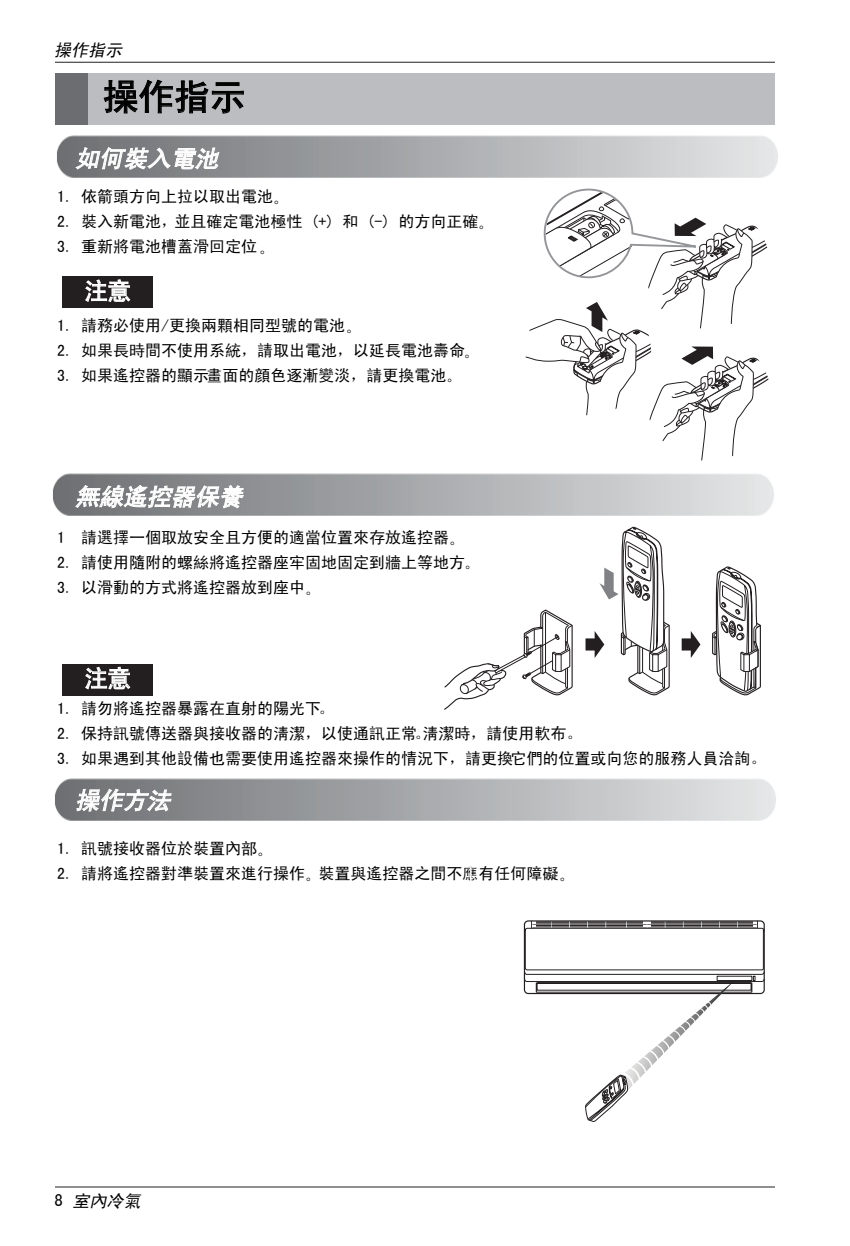
<style>
.page{position:relative;width:850px;height:1246px;background:#fff}
.page>*{position:absolute;margin:0;border:0;box-sizing:border-box;transform-origin:0 0}
.t1{font:36px "Sim Hei";color:#000}
.t2{font:italic 24px "Sim Hei";color:#fff}
.t3{font:24px "Sim Hei";color:#fff}
.t4{font:italic 17px "Sim Hei";color:#000}
.t5{font:17px "Sim Hei";color:#000}
.t6{font:16px "Sim Hei";color:#000}
</style>
<div class="page">
<hr style="left:55px;top:62px;width:720px;height:1px;background:#231f20">
<hr style="left:55px;top:1186px;width:720px;height:2px;background:#231f20">
<div style="left:55px;top:74px;width:113px;height:51px;background:#6c6d70"></div>
<div style="left:89px;top:74px;width:686px;height:51px;background:#bcbdc0"></div>
<svg style="left:103px;top:79px;width:141px;height:35px"></svg>
<svg style="left:74px;top:146px;width:149px;height:32px;background:#9c9d9f"></svg>
<svg style="left:74px;top:484px;width:173px;height:25px"></svg>
<svg style="left:74px;top:788px;width:100px;height:24px;background:#a1a2a4"></svg>
<div style="left:62px;top:277px;width:91px;height:31px;background:#231f20"></div>
<svg style="left:85px;top:279px;width:46px;height:23px"></svg>
<div style="left:62px;top:664px;width:91px;height:31px;background:#231f20"></div>
<svg style="left:85px;top:666px;width:46px;height:24px"></svg>
<svg style="left:525px;top:188px;width:244px;height:273px"></svg>
<svg style="left:682px;top:631px;width:18px;height:27px"></svg>
<svg style="left:586px;top:515px;width:85px;height:181px"></svg>
<svg style="left:712px;top:566px;width:49px;height:130px"></svg>
<svg style="left:444px;top:609px;width:129px;height:101px"></svg>
<svg style="left:524px;top:921px;width:241px;height:201px"></svg>
<p class="t4" style="left:54px;top:42px;width:73px">操作指示</p>
<h1 class="t1" style="left:103px;top:79px;width:144px">操作指示</h1>
<h2 class="t2" style="left:75px;top:147px;width:150px">如何裝入電池</h2>
<p class="t6" style="left:57px;top:188px;width:233px">1. 依箭頭方向上拉以取出電池。</p>
<p class="t6" style="left:57px;top:213px;width:438px">2. 裝入新電池，並且確定電池極性 (+) 和 (-) 的方向正確。</p>
<p class="t6" style="left:57px;top:238px;width:219px">3. 重新將電池槽蓋滑回定位。</p>
<h2 class="t3" style="left:84px;top:279px;width:49px">注意</h2>
<p class="t6" style="left:57px;top:317px;width:306px">1. 請務必使用/更換兩顆相同型號的電池。</p>
<p class="t6" style="left:57px;top:342px;width:409px">2. 如果長時間不使用系統，請取出電池，以延長電池壽命</p>
<p class="t6" style="left:57px;top:367px;width:406px">3. 如果遙控器的顯示畫面的顔色逐漸變淡，請更換電池。</p>
<p class="t6" style="left:463px;top:345px;width:17px">。</p>
<h2 class="t2" style="left:75px;top:485px;width:174px">無線遙控器保養</h2>
<p class="t6" style="left:57px;top:530px;width:409px">1 請選擇一個取放安全且方便的適當位置來存放遙控器。</p>
<p class="t6" style="left:57px;top:555px;width:424px">2. 請使用隨附的螺絲將遙控器座牢固地固定到牆上等地方。</p>
<p class="t6" style="left:57px;top:580px;width:249px">3. 以滑動的方式將遙控器放到座中</p>
<p class="t6" style="left:305px;top:581px;width:17px">。</p>
<h2 class="t3" style="left:84px;top:666px;width:49px">注意</h2>
<p class="t6" style="left:57px;top:701px;width:279px">1. 請勿將遙控器暴露在直射的陽光下。</p>
<p class="t6" style="left:57px;top:725px;width:527px">2. 保持訊號傳送器與接收器的淸潔，以使通訊正常。淸潔時，請使用軟布。</p>
<p class="t6" style="left:57px;top:750px;width:711px">3. 如果遇到其他設備也需要使用遙控器來操作的情況下，請更換它們的位置或向您的服務人員洽詢。</p>
<h2 class="t2" style="left:75px;top:788px;width:102px">操作方法</h2>
<p class="t6" style="left:57px;top:841px;width:217px">1. 訊號接收器位於裝置內部。</p>
<p class="t6" style="left:57px;top:866px;width:519px">2. 請將遙控器對準裝置來進行操作。裝置與遙控器之間不應有任何障礙。</p>
<p class="t5" style="left:55px;top:1191px;width:10px">8</p>
<p class="t4" style="left:73px;top:1193px;width:73px">室內冷氣</p>
</div>
